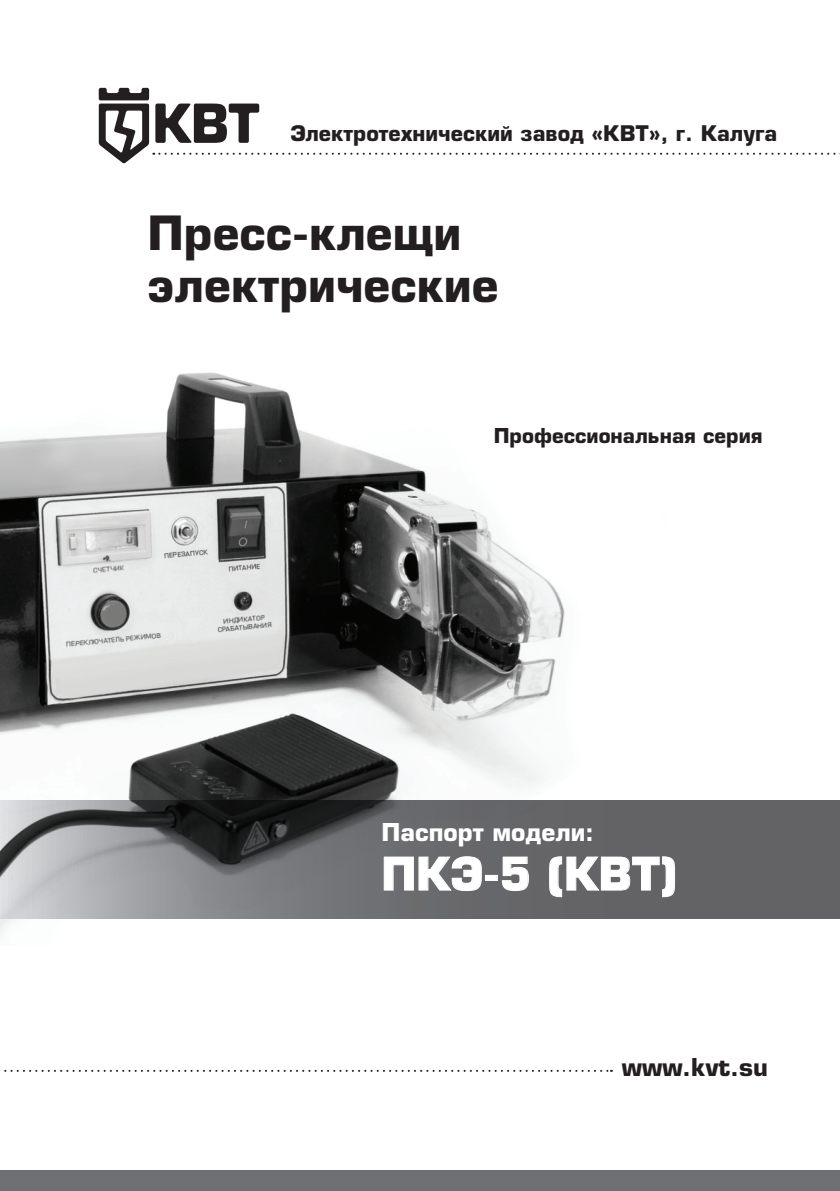
<style>
.page{position:relative;width:840px;height:1191px;background:#fff}
.page>*{position:absolute;margin:0;border:0;box-sizing:border-box;transform-origin:0 0}
.t1{font:700 46px/52px "Europe";color:#231f20}
.t2{font:700 44px "Europe";color:#fff}
.t3{font:700 24px "Europe";color:#fff}
.t4{font:700 24px "Europe";color:#231f20}
.t5{font:700 21px "Europe";color:#231f20}
.t6{font:700 20px "Europe";color:#231f20}
</style>
<div class="page">
<img style="left:0;top:372px;width:666px;height:564px">
<svg style="left:491px;top:417px;width:175px;height:41px"></svg>
<svg style="left:0;top:800px;width:839px;height:118px;background:#6e6e71"></svg>
<div style="left:0;top:1170px;width:839px;height:21px;background:#6f7073"></div>
<svg style="left:383px;top:855px;width:99px;height:36px;background:#808083"></svg>
<div style="left:485px;top:875px;width:12px;height:5px;border:1px solid #fff"></div>
<svg style="left:501px;top:856px;width:28px;height:35px"></svg>
<svg style="left:548px;top:856px;width:127px;height:41px;background:#77777a"></svg>
<svg style="left:99px;top:88px;width:741px;height:76px"></svg>
<svg style="left:0;top:1069px;width:611px;height:2px"></svg>
<p class="t5" style="left:290px;top:121px;width:488px">Электротехнический завод «КВТ», г. Калуга</p>
<h1 class="t1" style="left:147px;top:207px;width:352px">Пресс-клещи электрические</h1>
<p class="t6" style="left:493px;top:423px;width:270px">Профессиональная серия</p>
<p class="t3" style="left:381px;top:818px;width:214px">Паспорт модели:</p>
<h2 class="t2" style="left:381px;top:847px;width:297px">ПКЭ-5 (КВТ)</h2>
<p class="t4" style="left:621px;top:1052px;width:147px">www.kvt.su</p>
</div>
